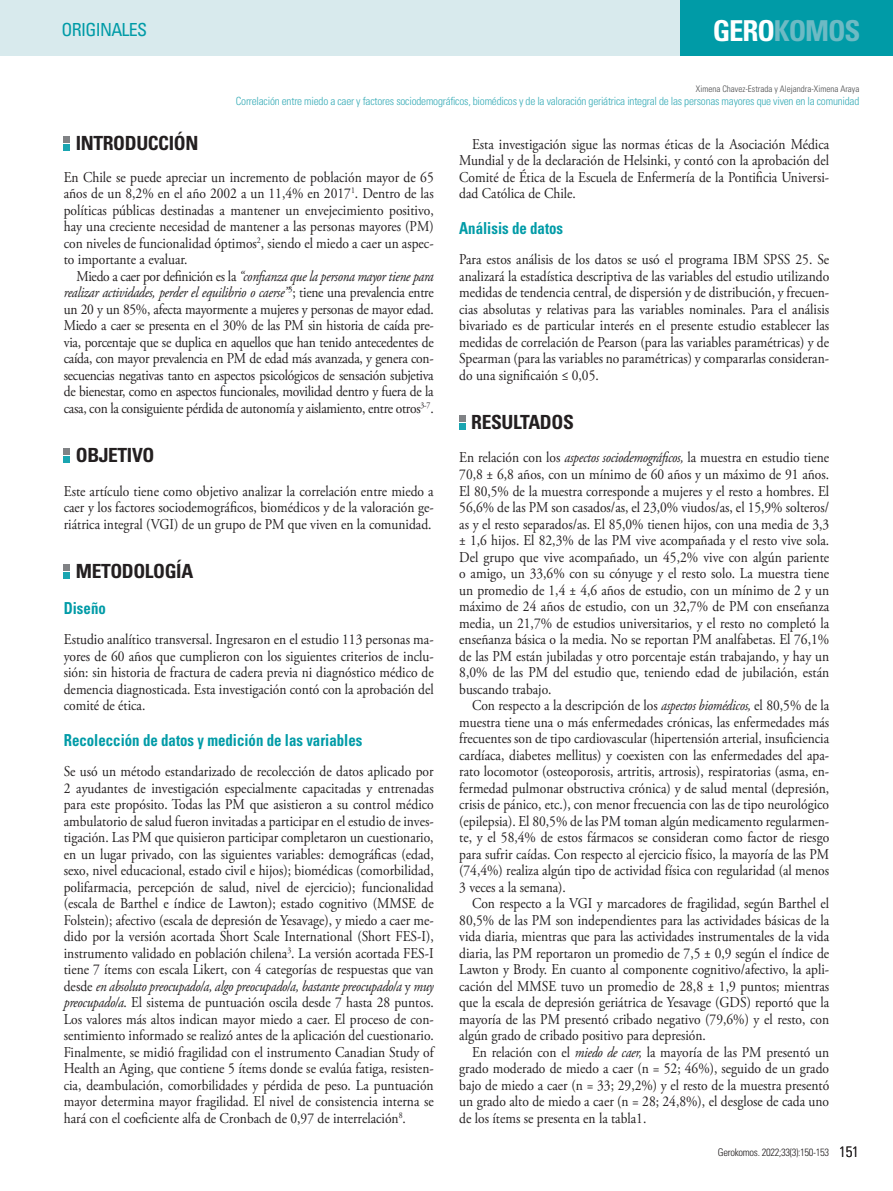
<style>
.page{position:relative;width:893px;height:1191px;background:#fff}
.page>*{position:absolute;margin:0;border:0;box-sizing:border-box;transform-origin:0 0}
.t1{font:700 condensed 28.8px "Univers LT Std";letter-spacing:-.04em;color:#6dbac4}
.GAL_-_Cat__1{font:700 condensed 19.5px "Univers LT Std";letter-spacing:-.02em;color:#231f20}
.GAL_-_Cat__1_primere{font:700 condensed 19.5px "Univers LT Std";letter-spacing:-.02em;color:#231f20}
.t2{font:condensed 18px "Univers LT Std";letter-spacing:-.04em;color:#009ba7}
.GAL_-_Cat__2{font:700 condensed 16.5px "Univers LT Std";color:#009ba7;scale:.9 1}
.GAL_-_Cat__2_desp_de{font:700 condensed 16.5px "Univers LT Std";color:#009ba7;scale:.9 1}
.GAL_-_Galerada_Prime{font:15px/16.5px "Adobe Garamond Pro";color:#231f20;text-align:justify;scale:.9 1}
.GAL_-_Galerada{font:15px/16.5px "Adobe Garamond Pro";color:#231f20;text-align:justify;scale:.9 1}
.CAB_-_Titulo{font:300 condensed 11.25px "Univers LT Std";letter-spacing:-.02em;color:#3aadb8}
.t3{font:300 condensed 10.5px "Univers LT Std";letter-spacing:-.03em;color:#231f20}
.CAB_-__Autores{font:300 condensed 9px "Univers LT Std";color:#4b4c4d}
.s1{color:#fff}
.s2{font-style:italic}
.s3{font-size:15px}
</style>
<div class="page">
<div style="left:0;top:0;width:705px;height:55px;background:#d8eaed"></div>
<div style="left:680px;top:0;width:213px;height:55px;background:#009ba7"></div>
<svg style="left:64px;top:136px;width:6px;height:14px"></svg>
<svg style="left:64px;top:448px;width:6px;height:14px"></svg>
<svg style="left:64px;top:564px;width:6px;height:14px"></svg>
<svg style="left:459px;top:415px;width:6px;height:14px"></svg>
<p class="t2" style="left:62px;top:18px;width:87px">ORIGINALES</p>
<h1 class="t1" style="left:713px;top:13px;width:149px"><span class="s1">GERO</span>KOMOS</h1>
<p class="CAB_-__Autores" style="left:696px;top:83px;width:165px">Ximena Chavez-Estrada y Alejandra-Ximena Araya</p>
<p class="CAB_-_Titulo" style="left:236px;top:94px;width:625px">Correlación entre miedo a caer y factores sociodemográficos, biomédicos y de la valoración geriátrica integral de las personas mayores que viven en la comunidad</p>
<p class="GAL_-_Cat__1_primere" style="left:76px;top:131px;width:124px">INTRODUCCIÓN</p>
<p class="GAL_-_Galerada_Prime" style="left:64px;top:169px;width:413px">En Chile se puede apreciar un incremento de población mayor de 65 años de un 8,2% en el año 2002 a un 11,4% en 2017<sup>1</sup>. Dentro de las políticas públicas destinadas a mantener un envejecimiento positivo, hay una creciente necesidad de mantener a las personas mayores (PM) con niveles de funcionalidad óptimos<sup>2</sup>, siendo el miedo a caer un aspec&shy;to importante a evaluar.</p>
<p class="GAL_-_Galerada" style="left:64px;top:268px;width:413px;text-indent:13px">Miedo a caer por definición es la <span class="s2">“confianza que la persona mayor tiene para realizar actividades, perder el equilibrio o caerse”</span><sup>3</sup>; tiene una prevalencia entre un 20 y un 85%, afecta mayormente a mujeres y personas de mayor edad.<br>Miedo a caer se presenta en el 30% de las PM sin historia de caída pre&shy;via, porcentaje que se duplica en aquellos que han tenido antecedentes de caída, con mayor prevalencia en PM de edad más avanzada, y genera con&shy;secuencias negativas tanto en aspectos psicológicos de sensación subjetiva de bienestar, como en aspectos funcionales, movilidad dentro y fuera de la casa, con la consiguiente pérdida de autonomía y aislamiento, entre otros<sup>3-7</sup>.</p>
<p class="GAL_-_Cat__1" style="left:76px;top:443px;width:80px">OBJETIVO</p>
<p class="GAL_-_Galerada_Prime" style="left:64px;top:483px;width:413px">Este artículo tiene como objetivo analizar la correlación entre miedo a caer y los factores sociodemográficos, biomédicos y de la valoración ge&shy;riátrica integral (VGI) de un grupo de PM que viven en la comunidad.</p>
<p class="GAL_-_Cat__1" style="left:76px;top:559px;width:119px">METODOLOGÍA</p>
<p class="GAL_-_Cat__2_desp_de" style="left:64px;top:598px;width:48px">Diseño</p>
<p class="GAL_-_Galerada_Prime" style="left:64px;top:631px;width:413px">Estudio analítico transversal. Ingresaron en el estudio 113 personas ma&shy;yores de 60 años que cumplieron con los siguientes criterios de inclu&shy;sión: sin historia de fractura de cadera previa ni diagnóstico médico de demencia diagnosticada. Esta investigación contó con la aprobación del comité de ética.</p>
<p class="GAL_-_Cat__2" style="left:64px;top:730px;width:333px">Recolección de datos y medición de las variables</p>
<p class="GAL_-_Galerada_Prime" style="left:64px;top:763px;width:413px">Se usó un método estandarizado de recolección de datos aplicado por 2 ayudantes de investigación especialmente capacitadas y entrenadas para este propósito. Todas las PM que asistieron a su control médico ambulatorio de salud fueron invitadas a participar en el estudio de inves&shy;tigación. Las PM que quisieron participar completaron un cuestionario, en un lugar privado, con las siguientes variables: demográficas (edad, sexo, nivel educacional, estado civil e hijos); biomédicas (comorbilidad, polifarmacia, percepción de salud, nivel de ejercicio); funcionalidad (escala de Barthel e índice de Lawton); estado cognitivo (MMSE de Folstein); afectivo (escala de depresión de Yesavage), y miedo a caer me&shy;dido por la versión acortada Short Scale International (Short FES-I), instrumento validado en población chilena<sup>3</sup>. La versión acortada FES-I tiene 7 ítems con escala Likert, con 4 categorías de respuestas que van desde <span class="s2">en absoluto preocupado/a, algo preocupado/a, bastante preocupado/a</span> y <span class="s2">muy preocupado/a</span>. El sistema de puntuación oscila desde 7 hasta 28 puntos.<br>Los valores más altos indican mayor miedo a caer. El proceso de con&shy;sentimiento informado se realizó antes de la aplicación del cuestionario.<br>Finalmente, se midió fragilidad con el instrumento Canadian Study of Health an Aging, que contiene 5 ítems donde se evalúa fatiga, resisten&shy;cia, deambulación, comorbilidades y pérdida de peso. La puntuación mayor determina mayor fragilidad. El nivel de consistencia interna se hará con el coeficiente alfa de Cronbach de 0,97 de interrelación<sup>8</sup>.</p>
<p class="GAL_-_Galerada" style="left:459px;top:136px;width:413px;text-indent:13px">Esta investigación sigue las normas éticas de la Asociación Médica Mundial y de la declaración de Helsinki, y contó con la aprobación del Comité de Ética de la Escuela de Enfermería de la Pontificia Universi&shy;dad Católica de Chile.</p>
<p class="GAL_-_Cat__2" style="left:459px;top:218px;width:117px">Análisis de datos</p>
<p class="GAL_-_Galerada_Prime" style="left:459px;top:252px;width:413px">Para estos análisis de los datos se usó el programa IBM SPSS 25. Se analizará la estadística descriptiva de las variables del estudio utilizando medidas de tendencia central, de dispersión y de distribución, y frecuen&shy;cias absolutas y relativas para las variables nominales. Para el análisis bivariado es de particular interés en el presente estudio establecer las medidas de correlación de Pearson (para las variables paramétricas) y de Spearman (para las variables no paramétricas) y compararlas consideran&shy;do una significaión ≤ 0,05.</p>
<p class="GAL_-_Cat__1" style="left:471px;top:410px;width:104px">RESULTADOS</p>
<p class="GAL_-_Galerada_Prime" style="left:459px;top:450px;width:413px">En relación con los <span class="s2">aspectos sociodemográficos,</span> la muestra en estudio tiene 70,8 ± 6,8 años, con un mínimo de 60 años y un máximo de 91 años.<br>El 80,5% de la muestra corresponde a mujeres y el resto a hombres. El 56,6% de las PM son casados/as, el 23,0% viudos/as, el 15,9% solteros/ as y el resto separados/as. El 85,0% tienen hijos, con una media de 3,3 ± 1,6 hijos. El 82,3% de las PM vive acompañada y el resto vive sola.<br>Del grupo que vive acompañado, un 45,2% vive con algún pariente o amigo, un 33,6% con su cónyuge y el resto solo. La muestra tiene un promedio de 1,4 ± 4,6 años de estudio, con un mínimo de 2 y un máximo de 24 años de estudio, con un 32,7% de PM con enseñanza media, un 21,7% de estudios universitarios, y el resto no completó la enseñanza básica o la media. No se reportan PM analfabetas. El 76,1% de las PM están jubiladas y otro porcentaje están trabajando, y hay un 8,0% de las PM del estudio que, teniendo edad de jubilación, están buscando trabajo.</p>
<p class="GAL_-_Galerada" style="left:459px;top:697px;width:413px;text-indent:13px">Con respecto a la descripción de los <span class="s2">aspectos biomédicos,</span> el 80,5% de la muestra tiene una o más enfermedades crónicas, las enfermedades más frecuentes son de tipo cardiovascular (hipertensión arterial, insuficiencia cardíaca, diabetes mellitus) y coexisten con las enfermedades del apa&shy;rato locomotor (osteoporosis, artritis, artrosis), respiratorias (asma, en&shy;fermedad pulmonar obstructiva crónica) y de salud mental (depresión, crisis de pánico, etc.), con menor frecuencia con las de tipo neurológico (epilepsia). El 80,5% de las PM toman algún medicamento regularmen&shy;te, y el 58,4% de estos fármacos se consideran como factor de riesgo para sufrir caídas. Con respecto al ejercicio físico, la mayoría de las PM (74,4%) realiza algún tipo de actividad física con regularidad (al menos 3 veces a la semana).</p>
<p class="GAL_-_Galerada" style="left:459px;top:895px;width:413px;text-indent:13px">Con respecto a la VGI y marcadores de fragilidad, según Barthel el 80,5% de las PM son independientes para las actividades básicas de la vida diaria, mientras que para las actividades instrumentales de la vida diaria, las PM reportaron un promedio de 7,5 ± 0,9 según el índice de Lawton y Brody. En cuanto al componente cognitivo/afectivo, la apli&shy;cación del MMSE tuvo un promedio de 28,8 ± 1,9 puntos; mientras que la escala de depresión geriátrica de Yesavage (GDS) reportó que la mayoría de las PM presentó cribado negativo (79,6%) y el resto, con algún grado de cribado positivo para depresión.</p>
<p class="GAL_-_Galerada" style="left:459px;top:1044px;width:413px;text-indent:13px">En relación con el <span class="s2">miedo de caer,</span> la mayoría de las PM presentó un grado moderado de miedo a caer (n = 52; 46%), seguido de un grado bajo de miedo a caer (n = 33; 29,2%) y el resto de la muestra presentó un grado alto de miedo a caer (n = 28; 24,8%), el desglose de cada uno de los ítems se presenta en la tabla1.</p>
<p class="t3" style="left:718px;top:1145px;width:143px">Gerokomos. 2022;33(3):150-153 <span class="s3">151</span></p>
</div>
